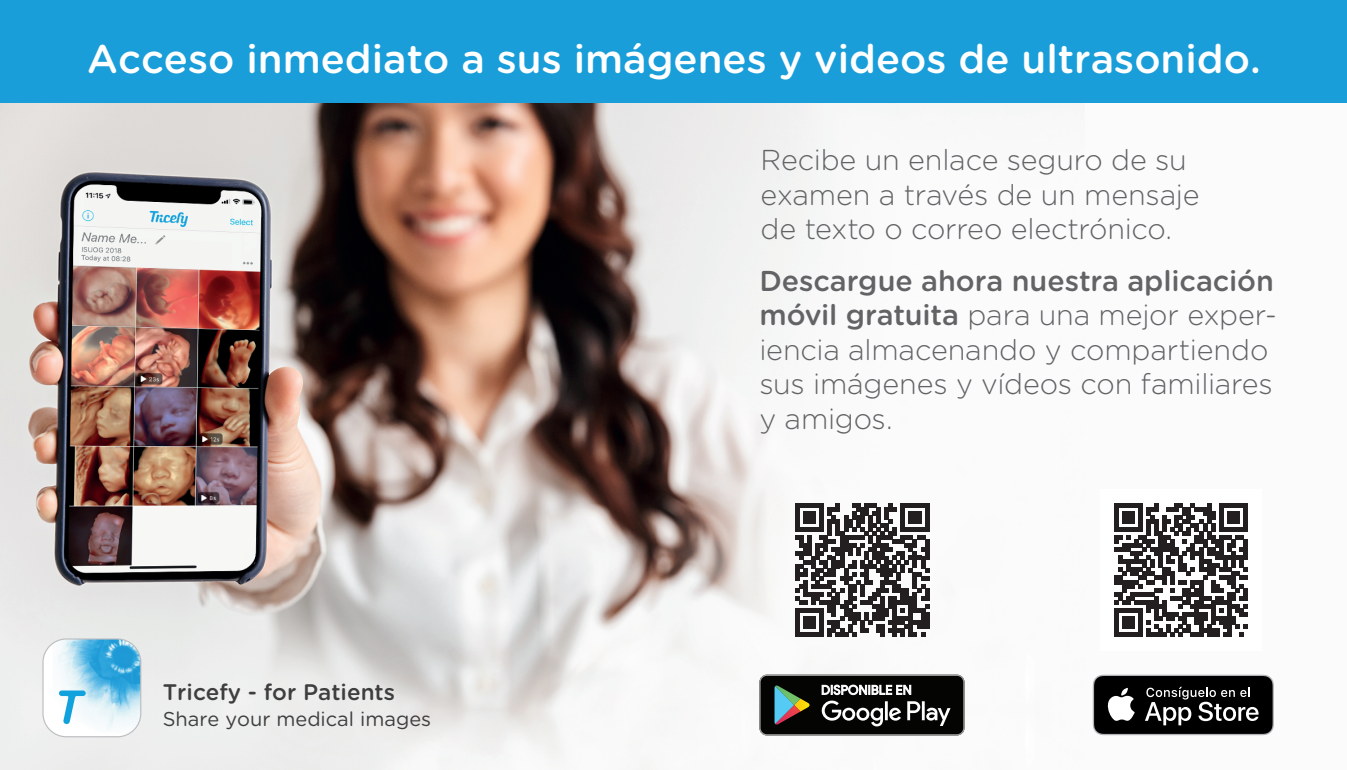
<style>
.page{position:relative;width:1347px;height:770px;background:#fff}
.page>*{position:absolute;margin:0;border:0;box-sizing:border-box;transform-origin:0 0}
.t1{font:500 40px "Gotham Rounded";color:#fff}
.t2{font:300 28.75px/34.5px "Gotham Rounded";letter-spacing:-.005em;color:#636366}
.t3{font:500 22.5px "Gotham Rounded";color:#3e3e3f}
.t4{font:20px "Gotham Rounded";color:#3e3e3f}
.s1{font-weight:500}
</style>
<div class="page">
<img style="left:0;top:102px;width:1346px;height:668px">
<div style="left:0;top:0;width:1346px;height:102px;background:#199eda"></div>
<img style="left:43px;top:639px;width:98px;height:98px">
<div style="left:42px;top:638px;width:99px;height:99px;border:1px solid #bcbdc0;border-radius:23px"></div>
<div style="left:1100px;top:489px;width:162px;height:162px;background:#fff"></div>
<svg style="left:1114px;top:503px;width:133px;height:134px"></svg>
<svg style="left:795px;top:503px;width:134px;height:134px"></svg>
<hr style="left:925px;top:613px;width:4px;height:16px;background:#231f20">
<svg style="left:1092px;top:675px;width:181px;height:60px;background:#313131"></svg>
<svg style="left:759px;top:675px;width:205px;height:60px;background:#313431"></svg>
<h1 class="t1" style="left:87px;top:31px;width:1175px">Acceso inmediato a sus imágenes y videos de ultrasonido.</h1>
<p class="t3" style="left:163px;top:676px;width:234px">Tricefy - for Patients</p>
<p class="t4" style="left:163px;top:705px;width:270px">Share your medical images</p>
<p class="t2" style="left:760px;top:141px;width:440px">Recibe un enlace seguro de su examen a través de un mensaje de texto o correo electrónico.</p>
<p class="t2" style="left:759px;top:262px;width:519px"><span class="s1">Descargue ahora nuestra aplicación móvil gratuita</span> para una mejor exper&shy;iencia almacenando y compartiendo sus imágenes y vídeos con familiares y amigos.</p>
</div>
